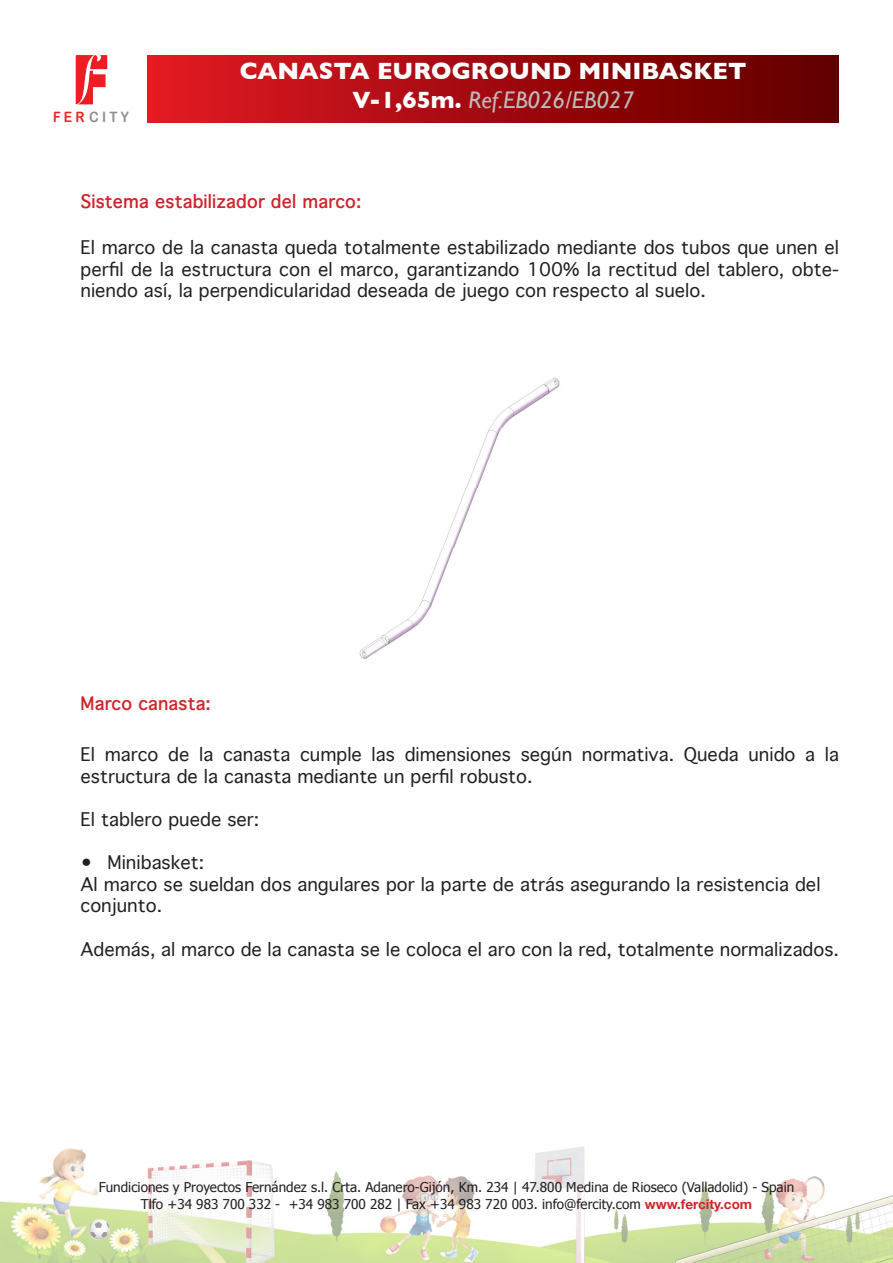
<style>
.page{position:relative;width:893px;height:1263px;background:#fff}
.page>*{position:absolute;margin:0;border:0;box-sizing:border-box;transform-origin:0 0}
.t1{font:700 24px "Gill Sans";color:#fff}
.t2{font:italic 24px "Gill Sans";color:#bcbdc0}
.t3{font:18px/21.6px "Thonburi";color:#231f20;text-align:justify}
.t4{font:700 18px "Thonburi";color:#d1232a}
.t5{font:14.4px "Arial Rounded MT Bold";color:#8d8f92;scale:.91 1}
.t6{font:13.5px "Tahoma";color:#231f20}
.s1{color:#ee2323}
.s2{font-weight:700;font-style:normal;color:#fff}
.s3{font-family:"Helvetica Neue";font-weight:700;color:#d1232a}
</style>
<div class="page">
<img style="left:0;top:1004px;width:893px;height:259px">
<div style="left:147px;top:55px;width:692px;height:68px;background:linear-gradient(to right,#e31923,#600000)"></div>
<svg style="left:76px;top:55px;width:31px;height:49px"></svg>
<img style="left:359px;top:377px;width:201px;height:282px">
<p class="t5" style="left:53px;top:109px;width:85px"><span class="s1">F E R</span>C I TY</p>
<p class="t1" style="left:240px;top:57px;width:508px">CANASTA EUROGROUND MINIBASKET</p>
<p class="t2" style="left:352px;top:86px;width:283px"><span class="s2">V-1,65m.</span> Ref.EB026/EB027</p>
<p class="t4" style="left:81px;top:187px;width:282px">Sistema estabilizador del marco:</p>
<p class="t3" style="left:81px;top:237px;width:760px">El marco de la canasta queda totalmente estabilizado mediante dos tubos que unen el perfil de la estructura con el marco, garantizando 100% la rectitud del tablero, obte&shy;niendo así, la perpendicularidad deseada de juego con respecto al suelo.</p>
<p class="t4" style="left:81px;top:689px;width:132px">Marco canasta:</p>
<p class="t3" style="left:81px;top:744px;width:760px">El marco de la canasta cumple las dimensiones según normativa. Queda unido a la estructura de la canasta mediante un perfil robusto.</p>
<p class="t3" style="left:81px;top:809px;width:180px">El tablero puede ser:</p>
<p class="t3" style="left:81px;top:852px;width:125px">• Minibasket:</p>
<p class="t3" style="left:81px;top:874px;width:741px">Al marco se sueldan dos angulares por la parte de atrás asegurando la resistencia del</p>
<p class="t3" style="left:81px;top:895px;width:83px">conjunto.</p>
<p class="t3" style="left:81px;top:938px;width:760px">Además, al marco de la canasta se le coloca el aro con la red, totalmente normalizados.</p>
<p class="t6" style="left:99px;top:1178px;width:697px">Fundiciones y Proyectos Fernández s.l. Crta. Adanero-Gijón, Km. 234 | 47.800 Medina de Rioseco (Valladolid) - Spain</p>
<p class="t6" style="left:141px;top:1194px;width:613px">Tlfo +34 983 700 332 - +34 983 700 282 | Fax +34 983 720 003. info@fercity.com <span class="s3">www.fercity.com</span></p>
</div>
